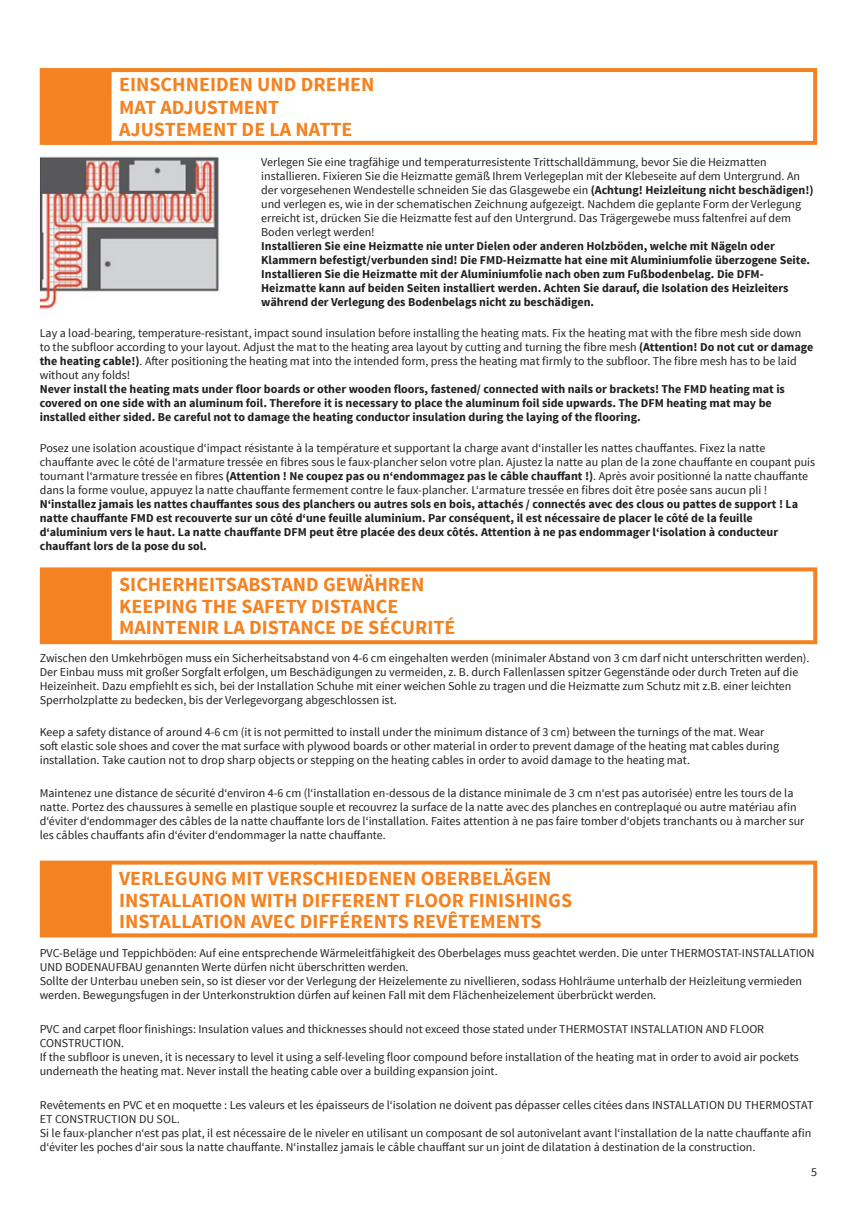
<style>
.page{position:relative;width:857px;height:1225px;background:#fff}
.page>*{position:absolute;margin:0;border:0;box-sizing:border-box;transform-origin:0 0}
.t1{font:700 20px "Source Sans Pro";color:#f58220}
.t2{font:12px/14px "Source Sans Pro";color:#231f20}
.t3{font:700 12px/14px "Source Sans Pro";color:#231f20}
.s1{font-weight:700}
</style>
<div class="page">
<div style="left:40px;top:68px;width:776px;height:77px;border:4px solid #f58220"></div>
<div style="left:42px;top:69px;width:69px;height:76px;background:#f58220"></div>
<div style="left:40px;top:567px;width:776px;height:77px;border:4px solid #f58220"></div>
<div style="left:40px;top:860px;width:776px;height:77px;border:4px solid #f58220"></div>
<div style="left:43px;top:861px;width:69px;height:76px;background:#f58220"></div>
<div style="left:43px;top:568px;width:69px;height:76px;background:#f58220"></div>
<img style="left:40px;top:154px;width:179px;height:156px">
<h1 class="t1" style="left:119px;top:72px;width:257px">EINSCHNEIDEN UND DREHEN</h1>
<h1 class="t1" style="left:119px;top:95px;width:161px">MAT ADJUSTMENT</h1>
<h1 class="t1" style="left:119px;top:116px;width:235px">AJUSTEMENT DE LA NATTE</h1>
<p class="t2" style="left:261px;top:156px;width:553px">Verlegen Sie eine tragfähige und temperaturresistente Trittschalldämmung, bevor Sie die Heizmatten installieren. Fixieren Sie die Heizmatte gemäß Ihrem Verlegeplan mit der Klebeseite auf dem Untergrund. An der vorgesehenen Wendestelle schneiden Sie das Glasgewebe ein <span class="s1">(Achtung! Heizleitung nicht beschädigen!) </span>und verlegen es, wie in der schematischen Zeichnung aufgezeigt. Nachdem die geplante Form der Verlegung erreicht ist, drücken Sie die Heizmatte fest auf den Untergrund. Das Trägergewebe muss faltenfrei auf dem Boden verlegt werden!</p>
<p class="t3" style="left:261px;top:240px;width:550px">Installieren Sie eine Heizmatte nie unter Dielen oder anderen Holzböden, welche mit Nägeln oder Klammern befestigt/verbunden sind! Die FMD-Heizmatte hat eine mit Aluminiumfolie überzogene Seite.<br>Installieren Sie die Heizmatte mit der Aluminiumfolie nach oben zum Fußbodenbelag. Die DFM-Heizmatte kann auf beiden Seiten installiert werden. Achten Sie darauf, die Isolation des Heizleiters während der Verlegung des Bodenbelags nicht zu beschädigen.</p>
<p class="t2" style="left:40px;top:326px;width:774px">Lay a load-bearing, temperature-resistant, impact sound insulation before installing the heating mats. Fix the heating mat with the fibre mesh side down to the subfloor according to your layout. Adjust the mat to the heating area layout by cutting and turning the fibre mesh <span class="s1">(Attention! Do not cut or damage the heating cable!)</span>. After positioning the heating mat into the intended form, press the heating mat firmly to the subfloor. The fibre mesh has to be laid without any folds!</p>
<p class="t3" style="left:40px;top:382px;width:746px">Never install the heating mats under floor boards or other wooden floors, fastened/ connected with nails or brackets! The FMD heating mat is covered on one side with an aluminum foil. Therefore it is necessary to place the aluminum foil side upwards. The DFM heating mat may be installed either sided. Be careful not to damage the heating conductor insulation during the laying of the flooring.</p>
<p class="t2" style="left:40px;top:441px;width:776px">Posez une isolation acoustique d‘impact résistante à la température et supportant la charge avant d‘installer les nattes chauffantes. Fixez la natte chauffante avec le côté de l‘armature tressée en fibres sous le faux-plancher selon votre plan. Ajustez la natte au plan de la zone chauffante en coupant puis tournant l‘armature tressée en fibres <span class="s1">(Attention ! Ne coupez pas ou n‘endommagez pas le câble chauffant !)</span>. Après avoir positionné la natte chauffante dans la forme voulue, appuyez la natte chauffante fermement contre le faux-plancher. L‘armature tressée en fibres doit être posée sans aucun pli !</p>
<p class="t3" style="left:40px;top:497px;width:759px">N‘installez jamais les nattes chauffantes sous des planchers ou autres sols en bois, attachés / connectés avec des clous ou pattes de support ! La natte chauffante FMD est recouverte sur un côté d‘une feuille aluminium. Par conséquent, il est nécessaire de placer le côté de la feuille d‘aluminium vers le haut. La natte chauffante DFM peut être placée des deux côtés. Attention à ne pas endommager l‘isolation à conducteur chauffant lors de la pose du sol.</p>
<h1 class="t1" style="left:119px;top:572px;width:307px">SICHERHEITSABSTAND GEWÄHREN</h1>
<h1 class="t1" style="left:119px;top:594px;width:280px">KEEPING THE SAFETY DISTANCE</h1>
<h1 class="t1" style="left:119px;top:615px;width:337px">MAINTENIR LA DISTANCE DE SÉCURITÉ</h1>
<p class="t2" style="left:40px;top:651px;width:771px">Zwischen den Umkehrbögen muss ein Sicherheitsabstand von 4-6 cm eingehalten werden (minimaler Abstand von 3 cm darf nicht unterschritten werden).<br>Der Einbau muss mit großer Sorgfalt erfolgen, um Beschädigungen zu vermeiden, z. B. durch Fallenlassen spitzer Gegenstände oder durch Treten auf die Heizeinheit. Dazu empfiehlt es sich, bei der Installation Schuhe mit einer weichen Sohle zu tragen und die Heizmatte zum Schutz mit z.B. einer leichten Sperrholzplatte zu bedecken, bis der Verlegevorgang abgeschlossen ist.</p>
<p class="t2" style="left:40px;top:725px;width:740px">Keep a safety distance of around 4-6 cm (it is not permitted to install under the minimum distance of 3 cm) between the turnings of the mat. Wear soft elastic sole shoes and cover the mat surface with plywood boards or other material in order to prevent damage of the heating mat cables during installation. Take caution not to drop sharp objects or stepping on the heating cables in order to avoid damage to the heating mat.</p>
<p class="t2" style="left:40px;top:786px;width:765px">Maintenez une distance de sécurité d‘environ 4-6 cm (l‘installation en-dessous de la distance minimale de 3 cm n‘est pas autorisée) entre les tours de la natte. Portez des chaussures à semelle en plastique souple et recouvrez la surface de la natte avec des planches en contreplaqué ou autre matériau afin d‘éviter d‘endommager des câbles de la natte chauffante lors de l‘installation. Faites attention à ne pas faire tomber d‘objets tranchants ou à marcher sur les câbles chauffants afin d‘éviter d‘endommager la natte chauffante.</p>
<h1 class="t1" style="left:119px;top:865px;width:433px">VERLEGUNG MIT VERSCHIEDENEN OBERBELÄGEN</h1>
<h1 class="t1" style="left:119px;top:887px;width:454px">INSTALLATION WITH DIFFERENT FLOOR FINISHINGS</h1>
<h1 class="t1" style="left:119px;top:908px;width:424px">INSTALLATION AVEC DIFFÉRENTS REVÊTEMENTS</h1>
<p class="t2" style="left:40px;top:946px;width:776px">PVC-Beläge und Teppichböden: Auf eine entsprechende Wärmeleitfähigkeit des Oberbelages muss geachtet werden. Die unter THERMOSTAT-INSTALLATION UND BODENAUFBAU genannten Werte dürfen nicht überschritten werden.<br>Sollte der Unterbau uneben sein, so ist dieser vor der Verlegung der Heizelemente zu nivellieren, sodass Hohlräume unterhalb der Heizleitung vermieden werden. Bewegungsfugen in der Unterkonstruktion dürfen auf keinen Fall mit dem Flächenheizelement überbrückt werden.</p>
<p class="t2" style="left:40px;top:1022px;width:760px">PVC and carpet floor finishings: Insulation values and thicknesses should not exceed those stated under THERMOSTAT INSTALLATION AND FLOOR CONSTRUCTION.<br>If the subfloor is uneven, it is necessary to level it using a self-leveling floor compound before installation of the heating mat in order to avoid air pockets underneath the heating mat. Never install the heating cable over a building expansion joint.</p>
<p class="t2" style="left:40px;top:1098px;width:775px">Revêtements en PVC et en moquette : Les valeurs et les épaisseurs de l‘isolation ne doivent pas dépasser celles citées dans INSTALLATION DU THERMOSTAT ET CONSTRUCTION DU SOL.<br>Si le faux-plancher n‘est pas plat, il est nécessaire de le niveler en utilisant un composant de sol autonivelant avant l‘installation de la natte chauffante afin d‘éviter les poches d‘air sous la natte chauffante. N‘installez jamais le câble chauffant sur un joint de dilatation à destination de la construction.</p>
<p class="t2" style="left:810px;top:1164px;width:7px">5</p>
</div>
